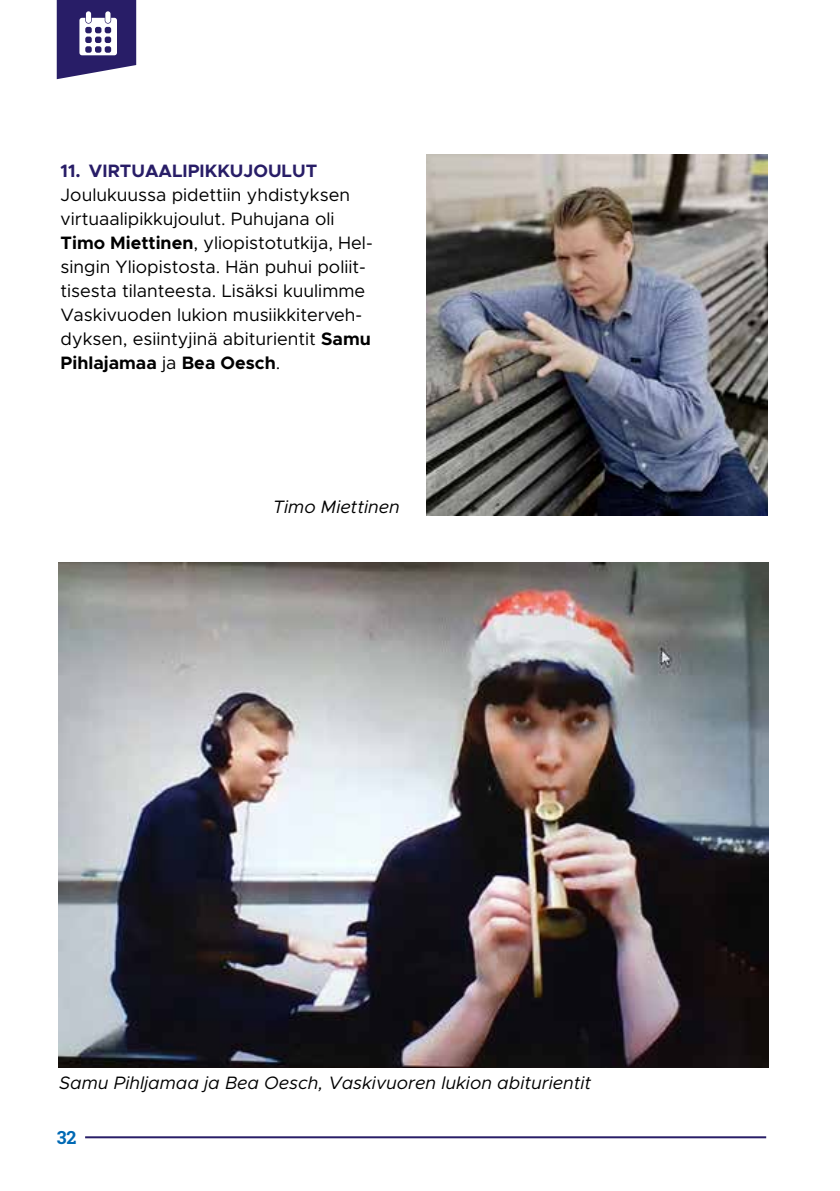
<style>
.page{position:relative;width:840px;height:1191px;background:#fff}
.page>*{position:absolute;margin:0;border:0;box-sizing:border-box;transform-origin:0 0}
.Leipis{font:18px/24px "Metropolis";color:#000}
.Sislu{font:italic 18px "Metropolis";color:#000}
.t1{font:700 18px "Metropolis";color:#281d67}
.t2{font:700 18px "Roboto Slab";color:#0069b4}
.s1{font-weight:700}
</style>
<div class="page">
<hr style="left:85px;top:1136px;width:680px;height:2px;background:#281d67">
<img style="left:426px;top:154px;width:341px;height:362px">
<img style="left:58px;top:563px;width:710px;height:505px">
<svg style="left:57px;top:0;width:79px;height:79px"></svg>
<div style="left:86px;top:11px;width:5px;height:12px;background:#fff;border-radius:3px"></div>
<div style="left:105px;top:11px;width:5px;height:12px;background:#fff;border-radius:3px"></div>
<p class="t1" style="left:61px;top:159px;width:258px">11. VIRTUAALIPIKKUJOULUT</p>
<p class="Leipis" style="left:61px;top:183px;width:313px">Joulukuussa pidettiin yhdistyksen virtuaalipikkujoulut. Puhujana oli <span class="s1">Timo Miettinen</span>, yliopistotutkija, Hel&shy;singin Yliopistosta. Hän puhui poliit&shy;tisesta tilanteesta. Lisäksi kuulimme Vaskivuoden lukion musiikkiterveh&shy;dyksen, esiintyjinä abiturientit <span class="s1">Samu Pihlajamaa</span> ja <span class="s1">Bea Oesch</span>.</p>
<p class="Sislu" style="left:273px;top:496px;width:128px">Timo Miettinen</p>
<p class="Sislu" style="left:59px;top:1072px;width:533px">Samu Pihljamaa ja Bea Oesch, Vaskivuoren lukion abiturientit</p>
<p class="t2" style="left:57px;top:1125px;width:21px">32</p>
</div>
